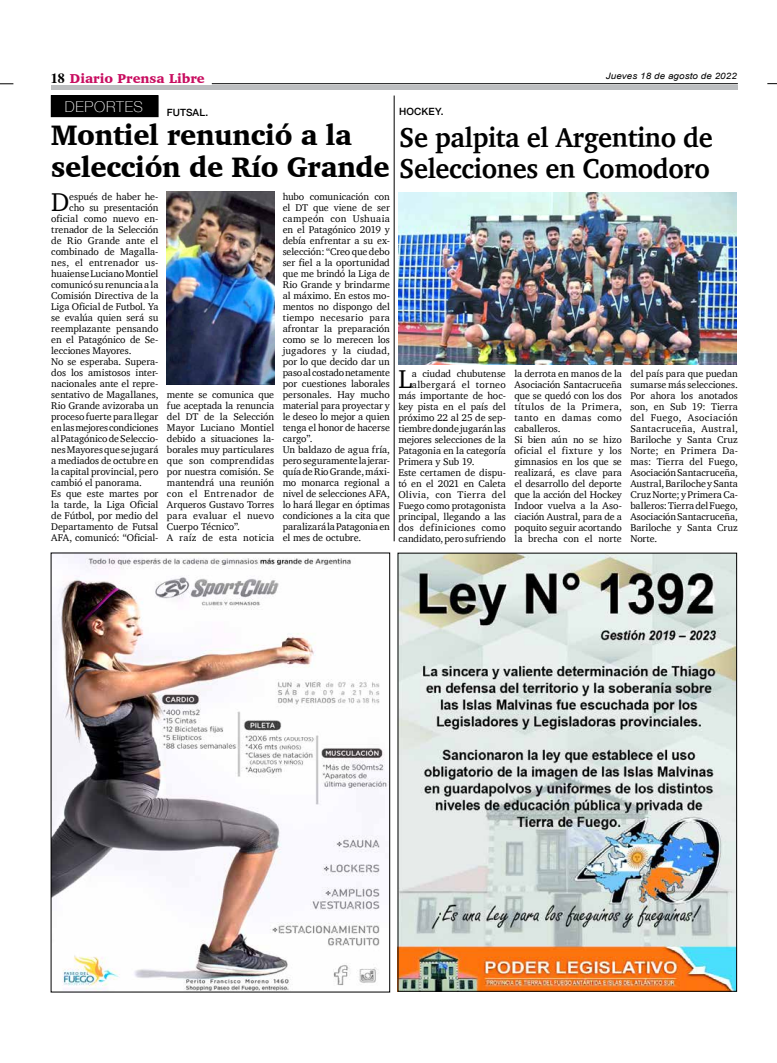
<style>
.page{position:relative;width:777px;height:1063px;background:#fff}
.page>*{position:absolute;margin:0;border:0;box-sizing:border-box;transform-origin:0 0}
.t1{font:900 28.8px "Charter";letter-spacing:-.01em;color:#000;scale:.95 1}
.t2{font:700 28px "Charter";letter-spacing:-.01em;color:#000;scale:.95 1}
.t3{font:26.4px "Charter";color:#000}
.t4{font:100 15px "Helvetica Neue";letter-spacing:.045em;color:#fff}
.t5{font:900 13.2px "Charter";color:#c80c5f}
.t6{font:10px/11px "Charter";letter-spacing:-.005em;color:#000}
.t7{font:10px "Charter";letter-spacing:.025em;color:#000}
.t8{font:10px "Charter";letter-spacing:.035em;color:#000}
.t9{font:10px "Charter";letter-spacing:.03em;color:#000}
.t10{font:500 10px "Helvetica Neue";letter-spacing:.01em;color:#000}
.t11{font:italic 8.8px "Arial";letter-spacing:.01em;color:#000;scale:1.11 1}
.s1{font-family:"Times";font-weight:700;font-size:14px;color:#000}
.s2{font-weight:900;font-size:28.8px}
</style>
<div class="page">
<hr style="left:212px;top:83px;width:526px;height:1px;background:#000">
<svg style="left:0;top:84px;width:13px;height:1px"></svg>
<div style="left:51px;top:85px;width:686px;height:5px;background:#bcbec0"></div>
<img style="left:400px;top:555px;width:335px;height:435px">
<div style="left:398px;top:553px;width:339px;height:439px;border:1px solid #000"></div>
<div style="left:51px;top:96px;width:107px;height:21px;background:#000"></div>
<img style="left:53px;top:555px;width:335px;height:435px">
<div style="left:51px;top:553px;width:339px;height:439px;border:1px solid #000"></div>
<img style="left:167px;top:191px;width:107px;height:193px">
<img style="left:398px;top:192px;width:339px;height:172px">
<hr style="left:394px;top:96px;width:1px;height:445px;background:#000">
<p class="t11" style="left:606px;top:70px;width:119px">Jueves 18 de agosto de 2022</p>
<h3 class="t5" style="left:51px;top:70px;width:155px"><span class="s1">18</span> Diario Prensa Libre</h3>
<h3 class="t4" style="left:65px;top:95px;width:80px">DEPORTES</h3>
<p class="t10" style="left:399px;top:104px;width:46px">HOCKEY.</p>
<h2 class="t2" style="left:399px;top:113px;width:332px">Se palpita el Argentino de</h2>
<p class="t10" style="left:167px;top:104px;width:43px">FUTSAL.</p>
<h1 class="t1" style="left:51px;top:117px;width:318px">Montiel renunció a la</h1>
<h2 class="t2" style="left:51px;top:144px;width:695px"><span class="s2">selección de Río Grande</span> Selecciones en Comodoro</h2>
<h3 class="t3" style="left:51px;top:179px;width:20px">D</h3>
<p class="t6" style="left:69px;top:191px;width:91px">espués de haber he-</p>
<p class="t6" style="left:69px;top:202px;width:91px">cho su presentación</p>
<p class="t6" style="left:51px;top:213px;width:109px">oficial como nuevo en-</p>
<p class="t6" style="left:51px;top:224px;width:109px">trenador de la Selección</p>
<p class="t6" style="left:51px;top:235px;width:109px">de Rio Grande ante el</p>
<p class="t6" style="left:51px;top:246px;width:109px">combinado de Magalla-</p>
<p class="t7" style="left:51px;top:254px;width:109px">nes, el entrenador us-</p>
<p class="t6" style="left:51px;top:268px;width:109px">huaiense Luciano Montiel</p>
<p class="t6" style="left:51px;top:279px;width:109px">comunicó su renuncia a la</p>
<p class="t6" style="left:51px;top:290px;width:109px">Comisión Directiva de la</p>
<p class="t6" style="left:51px;top:301px;width:109px">Liga Oficial de Futbol. Ya</p>
<p class="t6" style="left:51px;top:312px;width:109px">se evalúa quien será su</p>
<p class="t6" style="left:51px;top:323px;width:109px">reemplazante pensando</p>
<p class="t6" style="left:51px;top:334px;width:109px">en el Patagónico de Se-</p>
<p class="t6" style="left:51px;top:345px;width:82px">lecciones Mayores.</p>
<p class="t6" style="left:51px;top:356px;width:109px">No se esperaba. Supera-</p>
<p class="t6" style="left:51px;top:367px;width:109px">dos los amistosos inter-</p>
<p class="t6" style="left:51px;top:378px;width:109px">nacionales ante el repre-</p>
<p class="t6" style="left:51px;top:389px;width:109px">sentativo de Magallanes,</p>
<p class="t6" style="left:51px;top:400px;width:109px">Rio Grande avizoraba un</p>
<p class="t6" style="left:51px;top:411px;width:109px">proceso fuerte para llegar</p>
<p class="t6" style="left:51px;top:422px;width:109px">en las mejores condiciones</p>
<p class="t6" style="left:51px;top:433px;width:109px">al Patagónico de Seleccio-</p>
<p class="t6" style="left:51px;top:444px;width:109px">nes Mayores que se jugará</p>
<p class="t6" style="left:51px;top:455px;width:109px">a mediados de octubre en</p>
<p class="t6" style="left:51px;top:466px;width:109px">la capital provincial, pero</p>
<p class="t6" style="left:51px;top:477px;width:92px">cambió el panorama.</p>
<p class="t6" style="left:51px;top:488px;width:109px">Es que este martes por</p>
<p class="t6" style="left:51px;top:499px;width:109px">la tarde, la Liga Oficial</p>
<p class="t6" style="left:51px;top:510px;width:109px">de Fútbol, por medio del</p>
<p class="t6" style="left:51px;top:521px;width:109px">Departamento de Futsal</p>
<p class="t6" style="left:51px;top:532px;width:109px">AFA, comunicó: “Oficial-</p>
<p class="t6" style="left:283px;top:191px;width:109px">hubo comunicación con el DT que viene de ser campeón con Ushuaia en el Patagónico 2019 y debía enfrentar a su ex&shy;selección: “Creo que debo ser fiel a la oportunidad que me brindó la Liga de<br>Rio Grande y brindarme al máximo. En estos mo&shy;mentos no dispongo del tiempo necesario para afrontar la preparación como se lo merecen los jugadores y la ciudad, por lo que decido dar un paso al costado netamente por cuestiones laborales personales. Hay mucho material para proyectar y le deseo lo mejor a quien tenga el honor de hacerse cargo”.<br>Un baldazo de agua fría, pero seguramente la jerar&shy;quía de Rio Grande, máxi&shy;mo monarca regional a nivel de selecciones AFA, lo hará llegar en óptimas condiciones a la cita que paralizará la Patagonia en el mes de octubre.</p>
<p class="t6" style="left:167px;top:389px;width:109px">mente se comunica que fue aceptada la renuncia del DT de la Selección<br>Mayor Luciano Montiel debido a situaciones la&shy;borales muy particulares que son comprendidas por nuestra comisión. Se mantendrá una reunión con el Entrenador de<br>Arqueros Gustavo Torres para evaluar el nuevo<br>Cuerpo Técnico”.<br>A raíz de esta noticia</p>
<h3 class="t3" style="left:398px;top:356px;width:15px">L</h3>
<p class="t6" style="left:412px;top:368px;width:95px">a ciudad chubutense</p>
<p class="t9" style="left:412px;top:376px;width:95px">albergará el torneo</p>
<p class="t6" style="left:398px;top:390px;width:109px">más importante de hoc-</p>
<p class="t6" style="left:398px;top:401px;width:109px">key pista en el país del</p>
<p class="t6" style="left:398px;top:412px;width:109px">próximo 22 al 25 de sep-</p>
<p class="t6" style="left:398px;top:423px;width:109px">tiembre donde jugarán las</p>
<p class="t6" style="left:398px;top:434px;width:109px">mejores selecciones de la</p>
<p class="t6" style="left:398px;top:445px;width:109px">Patagonia en la categoría</p>
<p class="t6" style="left:398px;top:456px;width:78px">Primera y Sub 19.</p>
<p class="t6" style="left:398px;top:467px;width:109px">Este certamen de dispu-</p>
<p class="t6" style="left:398px;top:478px;width:109px">tó en el 2021 en Caleta</p>
<p class="t8" style="left:398px;top:486px;width:109px">Olivia, con Tierra del</p>
<p class="t6" style="left:398px;top:500px;width:109px">Fuego como protagonista</p>
<p class="t6" style="left:398px;top:511px;width:109px">principal, llegando a las</p>
<p class="t7" style="left:398px;top:519px;width:109px">dos definiciones como</p>
<p class="t6" style="left:398px;top:533px;width:109px">candidato, pero sufriendo</p>
<p class="t6" style="left:514px;top:368px;width:109px">la derrota en manos de la<br>Asociación Santacruceña que se quedó con los dos títulos de la Primera, tanto en damas como caballeros.<br>Si bien aún no se hizo oficial el fixture y los gimnasios en los que se realizará, es clave para el desarrollo del deporte que la acción del Hockey<br>Indoor vuelva a la Aso&shy;ciación Austral, para de a poquito seguir acortando la brecha con el norte</p>
<p class="t6" style="left:630px;top:368px;width:109px;text-align:justify">del país para que puedan sumarse más selecciones.<br>Por ahora los anotados son, en Sub 19: Tierra del Fuego, Asociación Santacruceña, Austral, Bariloche y Santa Cruz Norte; en Primera Da&shy;mas: Tierra del Fuego, Asociación Santacruceña, Austral, Bariloche y Santa Cruz Norte; y Primera Ca&shy;balleros: Tierra del Fuego, Asociación Santacruceña, Bariloche y Santa Cruz Norte.</p>
</div>
